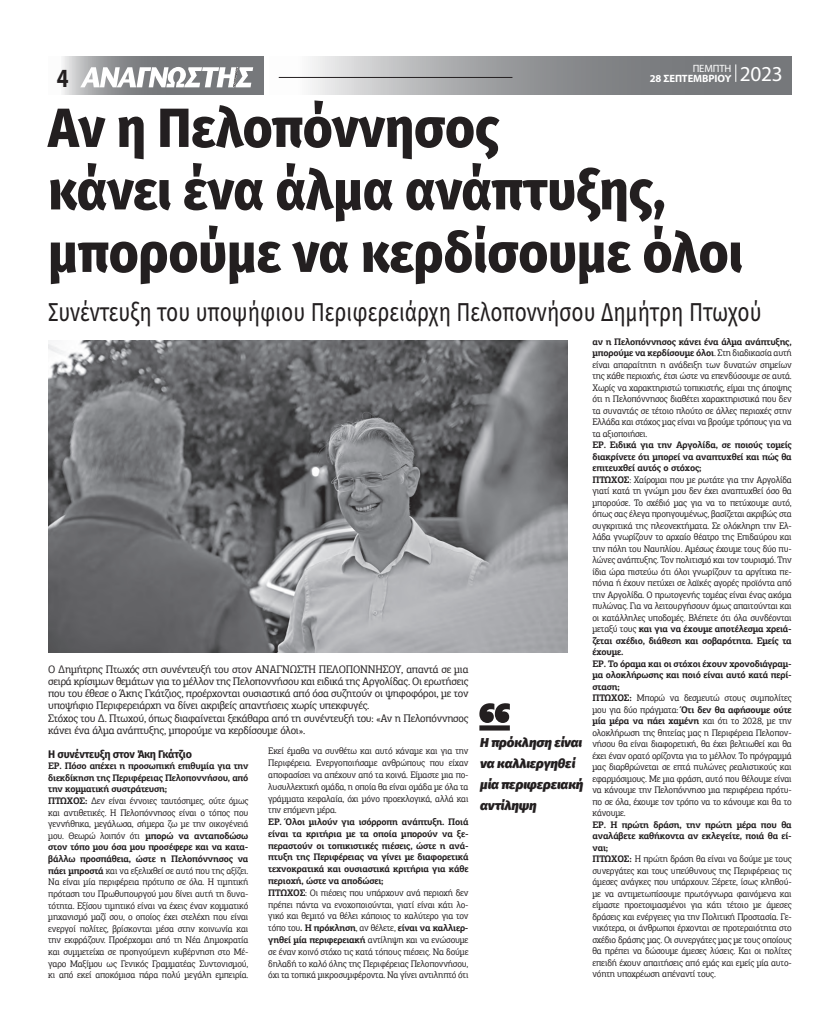
<style>
.page{position:relative;width:823px;height:1035px;background:#fff}
.page>*{position:absolute;margin:0;border:0;box-sizing:border-box;transform-origin:0 0}
.t1{font:800 55.1px/62.5px "Fira Sans";color:#231f20;scale:.93 1}
.t2{font:700 26.3px "Myriad Pro";color:#231f20;scale:.81 1}
.t3{font:25.9px "Fira Sans";color:#231f20;scale:.81 1}
.t4{font:italic 800 12.8px/21px "Fira Sans";letter-spacing:-.01em;color:#231f20;scale:1.05 1}
.t5{font:11px/12px "PF Agora Slab Pro";letter-spacing:-.02em;color:#231f20}
.t6{font:700 11px "Fira Sans";letter-spacing:-.025em;color:#231f20}
.t7{font:700 10.6px "Myriad Pro";letter-spacing:-.01em;color:#fff}
.t8{font:10.6px "Myriad Pro";letter-spacing:-.01em;color:#fff}
.t9{font:9.5px/11.5px "PF Agora Slab Pro";letter-spacing:-.02em;color:#231f20;scale:.95 1}
.s1{font-weight:400;font-size:21.3px}
.s2{font-weight:700}
</style>
<div class="page">
<svg style="left:62px;top:56px;width:201px;height:39px;background:#909194"></svg>
<svg style="left:279px;top:56px;width:512px;height:39px;background:#9fa0a3"></svg>
<svg style="left:80px;top:67px;width:173px;height:20px"></svg>
<hr style="left:278px;top:77px;width:234px;height:1px;background:#231f20">
<svg style="left:735px;top:64px;width:1px;height:18px"></svg>
<svg style="left:479px;top:703px;width:30px;height:20px"></svg>
<div style="left:479px;top:725px;width:30px;height:5px;background:#231f20"></div>
<img style="left:48px;top:340px;width:519px;height:312px">
<p class="t8" style="left:692px;top:62px;width:40px">ΠΕΜΠΤΗ</p>
<h2 class="t2" style="left:57px;top:61px;width:16px">4</h2>
<p class="t7" style="left:649px;top:71px;width:134px">28 ΣΕΠΤΕΜΒΡΙΟΥ <span class="s1">2023</span></p>
<h1 class="t1" style="left:48px;top:92px;width:748px">Αν η Πελοπόννησος<br>κάνει ένα άλμα ανάπτυξης, μπορούμε να κερδίσουμε όλοι</h1>
<h3 class="t3" style="left:48px;top:292px;width:881px">Συνέντευξη του υποψήφιου Περιφερειάρχη Πελοποννήσου Δημήτρη Πτωχού</h3>
<p class="t9" style="left:592px;top:335px;width:211px;text-align:justify"><span class="s2">αν η Πελοπόννησος κάνει ένα άλμα ανάπτυξης, μπορούμε να κερδίσουμε όλοι</span>. Στη διαδικασία αυτή είναι απαραίτητη η ανάδειξη των δυνατών σημείων της κάθε περιοχής, έτσι ώστε να επενδύσουμε σε αυτά.<br>Χωρίς να χαρακτηριστώ τοπικιστής, είμαι της άποψης ότι η Πελοπόννησος διαθέτει χαρακτηριστικά που δεν τα συναντάς σε τέτοιο πλούτο σε άλλες περιοχές στην Ελλάδα και στόχος μας είναι να βρούμε τρόπους για να τα αξιοποιήσει.</p>
<p class="t9" style="left:592px;top:439px;width:211px"><span class="s2">ΕΡ. Ειδικά για την Αργολίδα, σε ποιούς τομείς διακρίνετε ότι μπορεί να αναπτυχθεί και πώς θα επιτευχθεί αυτός ο στόχος;<br>ΠΤΩΧΟΣ</span>: Χαίρομαι που με ρωτάτε για την Αργολίδα γιατί κατά τη γνώμη μου δεν έχει αναπτυχθεί όσο θα μπορούσε. Το σχέδιό μας για να το πετύχουμε αυτό, όπως σας έλεγα προηγουμένως, βασίζεται ακριβώς στα συγκριτικά της πλεονεκτήματα. Σε ολόκληρη την Ελ&shy;λάδα γνωρίζουν το αρχαίο θέατρο της Επιδαύρου και την πόλη του Ναυπλίου. Αμέσως έχουμε τους δύο πυ&shy;λώνες ανάπτυξης. Τον πολιτισμό και τον τουρισμό. Την ίδια ώρα πιστεύω ότι όλοι γνωρίζουν τα αργίτικα πε&shy;πόνια ή έχουν πετύχει σε λαϊκές αγορές προϊόντα από την Αργολίδα. Ο πρωτογενής τομέας είναι ένας ακόμα πυλώνας. Για να λειτουργήσουν όμως απαιτούνται και οι κατάλληλες υποδομές. Βλέπετε ότι όλα συνδέονται μεταξύ τους <span class="s2">και για να έχουμε αποτέλεσμα χρειά&shy;ζεται σχέδιο, διάθεση και σοβαρότητα. Εμείς τα έχουμε.<br>ΕΡ. Το όραμα και οι στόχοι έχουν χρονοδιάγραμ&shy;μα ολοκλήρωσης και ποιό είναι αυτό κατά περί&shy;σταση;<br>ΠΤΩΧΟΣ:</span> Μπορώ να δεσμευτώ στους συμπολίτες μου για δύο πράγματα: <span class="s2">Ότι δεν θα αφήσουμε ούτε μία μέρα να πάει χαμένη</span> και ότι το 2028, με την ολοκλήρωση της θητείας μας η Περιφέρεια Πελοπον&shy;νήσου θα είναι διαφορετική, θα έχει βελτιωθεί και θα έχει έναν ορατό ορίζοντα για το μέλλον. Το πρόγραμμά μας διαρθρώνεται σε επτά πυλώνες ρεαλιστικούς και εφαρμόσιμους. Με μια φράση, αυτό που θέλουμε είναι να κάνουμε την Πελοπόννησο μια περιφέρεια πρότυ&shy;πο σε όλα, έχουμε τον τρόπο να το κάνουμε και θα το κάνουμε.</p>
<p class="t9" style="left:592px;top:818px;width:211px"><span class="s2">ΕΡ. Η πρώτη δράση, την πρώτη μέρα που θα αναλάβετε καθήκοντα αν εκλεγείτε, ποιά θα εί&shy;ναι;<br>ΠΤΩΧΟΣ:</span> Η πρώτη δράση θα είναι να δούμε με τους συνεργάτες και τους υπεύθυνους της Περιφέρειας τις άμεσες ανάγκες που υπάρχουν. Ξέρετε, ίσως κληθού&shy;με να αντιμετωπίσουμε πρωτόγνωρα φαινόμενα και είμαστε προετοιμασμένοι για κάτι τέτοιο με άμεσες δράσεις και ενέργειες για την Πολιτική Προστασία. Γε&shy;νικότερα, οι άνθρωποι έρχονται σε προτεραιότητα στο σχέδιο δράσης μας. Οι συνεργάτες μας με τους οποίους θα πρέπει να δώσουμε άμεσες λύσεις. Και οι πολίτες επειδή έχουν απαιτήσεις από εμάς και εμείς μία αυτο&shy;νόητη υποχρέωση απέναντί τους.</p>
<p class="t5" style="left:48px;top:663px;width:421px">Ο Δημήτρης Πτωχός στη συνέντευξή του στον ΑΝΑΓΝΩΣΤΗ ΠΕΛΟΠΟΝΝΗΣΟΥ, απαντά σε μια σειρά κρίσιμων θεμάτων για το μέλλον της Πελοποννήσου και ειδικά της Αργολίδας. Οι ερωτήσεις που του έθεσε ο Άκης Γκάτζιος, προέρχονται ουσιαστικά από όσα συζητούν οι ψηφοφόροι, με τον υποψήφιο Περιφερειάρχη να δίνει ακριβείς απαντήσεις χωρίς υπεκφυγές.<br>Στόχος του Δ. Πτωχού, όπως διαφαίνεται ξεκάθαρα από τη συνέντευξή του: «Αν η Πελοπόννησος κάνει ένα άλμα ανάπτυξης, μπορούμε να κερδίσουμε όλοι».</p>
<h3 class="t4" style="left:480px;top:731px;width:100px">Η πρόκληση είναι να καλλιεργηθεί μία περιφερειακή αντίληψη</h3>
<p class="t9" style="left:268px;top:745px;width:212px;line-height:11.8px;text-align:justify">Εκεί έμαθα να συνθέτω και αυτό κάναμε και για την Περιφέρεια. Ενεργοποιήσαμε ανθρώπους που είχαν αποφασίσει να απέχουν από τα κοινά. Είμαστε μια πο&shy;λυσυλλεκτική ομάδα, η οποία θα είναι ομάδα με όλα τα γράμματα κεφαλαία, όχι μόνο προεκλογικά, αλλά και την επόμενη μέρα.</p>
<p class="t9" style="left:268px;top:816px;width:212px;line-height:11.8px"><span class="s2">ΕΡ. Όλοι μιλούν για ισόρροπη ανάπτυξη. Ποιά είναι τα κριτήρια με τα οποία μπορούν να ξε&shy;περαστούν οι τοπικιστικές πιέσεις, ώστε η ανά&shy;πτυξη της Περιφέρειας να γίνει με διαφορετικά τεχνοκρατικά και ουσιαστικά κριτήρια για κάθε περιοχή, ώστε να αποδώσει;<br>ΠΤΩΧΟΣ</span>: Οι πιέσεις που υπάρχουν ανά περιοχή δεν πρέπει πάντα να ενοχοποιούνται, γιατί είναι κάτι λο&shy;γικό και θεμιτό να θέλει κάποιος το καλύτερο για τον τόπο του<span class="s2">. Η πρόκληση</span>, αν θέλετε, <span class="s2">είναι να καλλιερ&shy;γηθεί μία περιφερειακή</span> αντίληψη και να ενώσουμε σε έναν κοινό στόχο τις κατά τόπους πιέσεις. Να δούμε δηλαδή το καλό όλης της Περιφέρειας Πελοποννήσου, όχι τα τοπικά μικροσυμφέροντα. Να γίνει αντιληπτό ότι</p>
<p class="t6" style="left:48px;top:744px;width:145px">Η συνέντευξη στον Άκη Γκάτζιο</p>
<p class="t9" style="left:48px;top:760px;width:212px"><span class="s2">ΕΡ. Πόσο απέχει η προσωπική επιθυμία για την διεκδίκηση της Περιφέρειας Πελοποννήσου, από την κομματική συστράτευση;<br>ΠΤΩΧΟΣ:</span> Δεν είναι έννοιες ταυτόσημες, ούτε όμως και αντιθετικές. Η Πελοπόννησος είναι ο τόπος που γεννήθηκα, μεγάλωσα, σήμερα ζω με την οικογένειά μου. Θεωρώ λοιπόν ότι <span class="s2">μπορώ να ανταποδώσω στον τόπο μου όσα μου προσέφερε και να κατα&shy;βάλλω προσπάθεια, ώστε η Πελοπόννησος να πάει μπροστά</span> και να εξελιχθεί σε αυτό που της αξίζει.<br>Να είναι μία περιφέρεια πρότυπο σε όλα. Η τιμητική πρόταση του Πρωθυπουργού μου δίνει αυτή τη δυνα&shy;τότητα. Εξίσου τιμητικό είναι να έχεις έναν κομματικό μηχανισμό μαζί σου, ο οποίος έχει στελέχη που είναι ενεργοί πολίτες, βρίσκονται μέσα στην κοινωνία και την εκφράζουν. Προέρχομαι από τη Νέα Δημοκρατία και συμμετείχα σε προηγούμενη κυβέρνηση στο Μέ&shy;γαρο Μαξίμου ως Γενικός Γραμματέας Συντονισμού, κι από εκεί αποκόμισα πάρα πολύ μεγάλη εμπειρία.</p>
</div>
